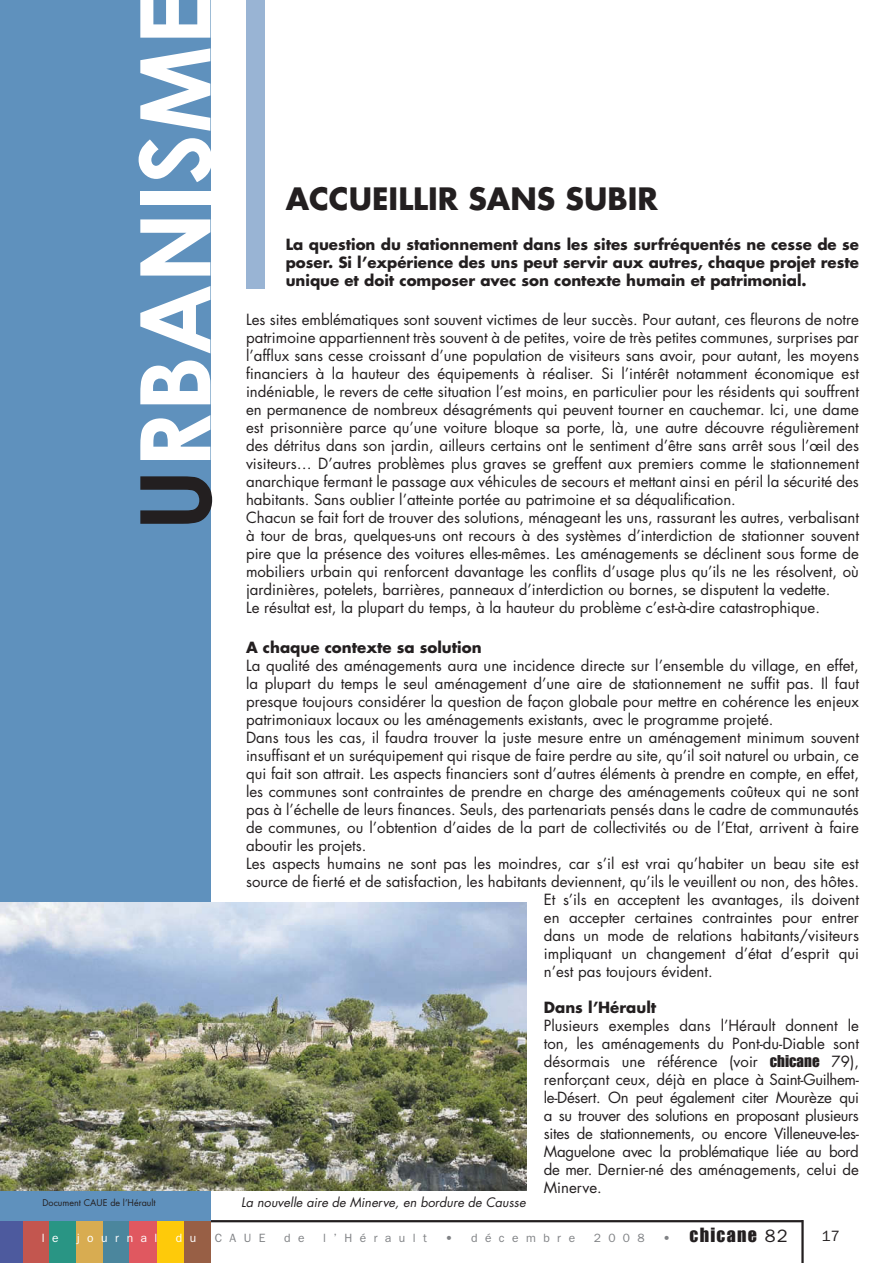
<style>
.page{position:relative;width:893px;height:1263px;background:#fff}
.page>*{position:absolute;margin:0;border:0;box-sizing:border-box;transform-origin:0 0}
.t1{font:700 97.5px "Century Gothic";color:#fff}
.t2{font:700 30px "Futura";color:#231f20}
.t3{font:18px "Impact";letter-spacing:.07em;color:#231f20}
.t4{font:15px/18px "Futura";color:#231f20}
.t5{font:700 15px/18px "Futura";color:#231f20;text-align:justify}
.t6{font:15px "Franklin Gothic";color:#231f20}
.t7{font:italic 12.75px "Futura";color:#231f20}
.t8{font:12px "Franklin Gothic";letter-spacing:.62em;color:#808285}
.t9{font:12px "Franklin Gothic";letter-spacing:.62em;color:#fff}
.t10{font:9px "Futura";color:#231f20}
.s1{color:#231f20}
.s2{font-family:"Impact"}
.s3{font-family:"Franklin Gothic";font-size:12px;color:#808285}
.s4{font-family:"Franklin Gothic"}
</style>
<div class="page">
<hr style="left:42px;top:1220px;width:761px;height:2px;background:#231f20">
<div style="left:0;top:0;width:211px;height:1221px;background:#5f91bd"></div>
<div style="left:0;top:1221px;width:24px;height:42px;background:#4d5a9e"></div>
<div style="left:23px;top:1221px;width:27px;height:42px;background:#c3564f"></div>
<div style="left:50px;top:1221px;width:26px;height:42px;background:#299584"></div>
<div style="left:102px;top:1221px;width:28px;height:42px;background:#4b869d"></div>
<div style="left:76px;top:1221px;width:26px;height:42px;background:#d8ac51"></div>
<div style="left:129px;top:1221px;width:28px;height:42px;background:#e05860"></div>
<div style="left:157px;top:1221px;width:28px;height:42px;background:#feca0a"></div>
<div style="left:184px;top:1221px;width:27px;height:42px;background:#985f45"></div>
<hr style="left:801px;top:1220px;width:3px;height:43px;background:#231f20">
<div style="left:246px;top:0;width:18px;height:289px;background:#99b4d4"></div>
<img style="left:0;top:902px;width:527px;height:289px">
<h1 class="t1" style="left:112px;top:531px;width:538px;rotate:-90deg"><span class="s1">U</span>RBANISME</h1>
<h2 class="t2" style="left:286px;top:185px;width:374px">ACCUEILLIR SANS SUBIR</h2>
<p class="t5" style="left:286px;top:236px;width:575px">La question du stationnement dans les sites surfréquentés ne cesse de se poser. Si l’expérience des uns peut servir aux autres, chaque projet reste unique et doit composer avec son contexte humain et patrimonial.</p>
<p class="t4" style="left:246px;top:312px;width:614px">Les sites emblématiques sont souvent victimes de leur succès. Pour autant, ces fleurons de notre patrimoine appartiennent très souvent à de petites, voire de très petites communes, surprises par l’afflux sans cesse croissant d’une population de visiteurs sans avoir, pour autant, les moyens financiers à la hauteur des équipements à réaliser. Si l’intérêt notamment économique est indéniable, le revers de cette situation l’est moins, en particulier pour les résidents qui souffrent en permanence de nombreux désagréments qui peuvent tourner en cauchemar. Ici, une dame est prisonnière parce qu’une voiture bloque sa porte, là, une autre découvre régulièrement des détritus dans son jardin, ailleurs certains ont le sentiment d’être sans arrêt sous l’œil des visiteurs… D’autres problèmes plus graves se greffent aux premiers comme le stationnement anarchique fermant le passage aux véhicules de secours et mettant ainsi en péril la sécurité des habitants. Sans oublier l’atteinte portée au patrimoine et sa déqualification.<br>Chacun se fait fort de trouver des solutions, ménageant les uns, rassurant les autres, verbalisant à tour de bras, quelques-uns ont recours à des systèmes d’interdiction de stationner souvent pire que la présence des voitures elles-mêmes. Les aménagements se déclinent sous forme de mobiliers urbain qui renforcent davantage les conflits d’usage plus qu’ils ne les résolvent, où jardinières, potelets, barrières, panneaux d’interdiction ou bornes, se disputent la vedette.<br>Le résultat est, la plupart du temps, à la hauteur du problème c’est-à-dire catastrophique.</p>
<p class="t5" style="left:246px;top:640px;width:237px">A chaque contexte sa solution</p>
<p class="t4" style="left:246px;top:658px;width:614px">La qualité des aménagements aura une incidence directe sur l’ensemble du village, en effet,</p>
<p class="t4" style="left:246px;top:676px;width:614px">la plupart du temps le seul aménagement d’une aire de stationnement ne suffit pas. Il faut</p>
<p class="t4" style="left:246px;top:694px;width:614px">presque toujours considérer la question de façon globale pour mettre en cohérence les enjeux</p>
<p class="t4" style="left:246px;top:712px;width:529px">patrimoniaux locaux ou les aménagements existants, avec le programme projeté.</p>
<p class="t4" style="left:246px;top:730px;width:614px">Dans tous les cas, il faudra trouver la juste mesure entre un aménagement minimum souvent</p>
<p class="t4" style="left:246px;top:748px;width:614px">insuffisant et un suréquipement qui risque de faire perdre au site, qu’il soit naturel ou urbain, ce</p>
<p class="t4" style="left:246px;top:766px;width:614px">qui fait son attrait. Les aspects financiers sont d’autres éléments à prendre en compte, en effet,</p>
<p class="t4" style="left:246px;top:784px;width:614px">les communes sont contraintes de prendre en charge des aménagements coûteux qui ne sont</p>
<p class="t4" style="left:246px;top:802px;width:614px">pas à l’échelle de leurs finances. Seuls, des partenariats pensés dans le cadre de communautés</p>
<p class="t4" style="left:246px;top:820px;width:614px">de communes, ou l’obtention d’aides de la part de collectivités ou de l’Etat, arrivent à faire</p>
<p class="t4" style="left:246px;top:838px;width:122px">aboutir les projets.</p>
<p class="t4" style="left:246px;top:856px;width:614px">Les aspects humains ne sont pas les moindres, car s’il est vrai qu’habiter un beau site est</p>
<p class="t4" style="left:246px;top:874px;width:614px">source de fierté et de satisfaction, les habitants deviennent, qu’ils le veuillent ou non, des hôtes.</p>
<p class="t4" style="left:544px;top:892px;width:317px">Et s’ils en acceptent les avantages, ils doivent</p>
<p class="t4" style="left:544px;top:910px;width:317px">en accepter certaines contraintes pour entrer</p>
<p class="t4" style="left:544px;top:928px;width:317px">dans un mode de relations habitants/visiteurs</p>
<p class="t4" style="left:544px;top:946px;width:317px">impliquant un changement d’état d’esprit qui</p>
<p class="t4" style="left:544px;top:964px;width:170px">n’est pas toujours évident.</p>
<p class="t5" style="left:544px;top:1000px;width:114px">Dans l’Hérault</p>
<p class="t4" style="left:544px;top:1018px;width:317px;text-align:justify">Plusieurs exemples dans l’Hérault donnent le ton, les aménagements du Pont-du-Diable sont désormais une référence (voir <span class="s2">chicane</span> 79), renforçant ceux, déjà en place à Saint-Guilhem&shy;le-Désert. On peut également citer Mourèze qui a su trouver des solutions en proposant plusieurs sites de stationnements, ou encore Villeneuve-les-Maguelone avec la problématique liée au bord de mer. Dernier-né des aménagements, celui de Minerve.</p>
<p class="t10" style="left:43px;top:1198px;width:115px">Document CAUE de l’Hérault</p>
<p class="t7" style="left:241px;top:1197px;width:286px">La nouvelle aire de Minerve, en bordure de Causse</p>
<p class="t9" style="left:42px;top:1233px;width:18px">l e</p>
<p class="t9" style="left:77px;top:1233px;width:82px">journal</p>
<p class="t9" style="left:176px;top:1233px;width:22px">d u</p>
<p class="t8" style="left:215px;top:1233px;width:52px">CAUE</p>
<p class="t8" style="left:284px;top:1233px;width:22px">d e</p>
<p class="t8" style="left:323px;top:1233px;width:105px">l’Hérault</p>
<p class="t8" style="left:445px;top:1233px;width:131px">• décembre</p>
<p class="t8" style="left:594px;top:1233px;width:53px">2008</p>
<p class="t3" style="left:663px;top:1223px;width:126px"><span class="s3">•</span> chicane <span class="s4">82</span></p>
<p class="t6" style="left:822px;top:1230px;width:19px">17</p>
</div>
